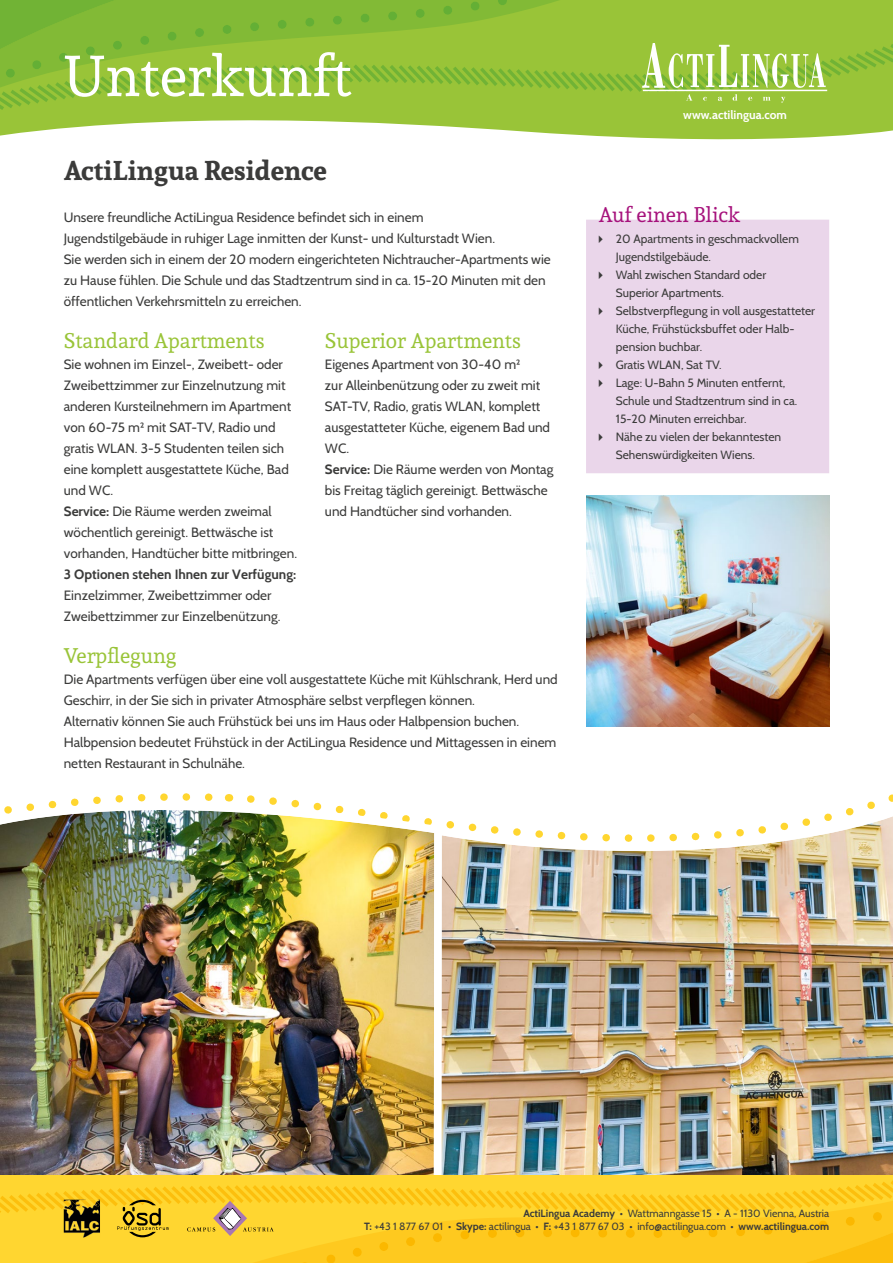
<style>
.page{position:relative;width:893px;height:1263px;background:#fff}
.page>*{position:absolute;margin:0;border:0;box-sizing:border-box;transform-origin:0 0}
.t1{font:57px "Andada";color:#fff}
.t2{font:700 27px "Andada";color:#3b3b3a}
.t3{font:21px "Andada";color:#99c438}
.t4{font:21px "Andada";color:#a6127c}
.t5{font:13.5px/21px "Cabin";color:#3b3b3a}
.t6{font:700 13.5px "Cabin";color:#3b3b3a}
.t7{font:12px/18px "Cabin";color:#3b3b3a}
.t8{font:700 12px "Cabin";color:#fff}
.t9{font:10.5px/13.5px "Cabin";color:#3b3b3a;text-align:right}
.s1{font-weight:700}
</style>
<div class="page">
<svg style="left:0;top:0;width:893px;height:140px"></svg>
<svg style="left:452px;top:0;width:108px;height:44px;background:#92c037"></svg>
<svg style="left:498px;top:0;width:9px;height:5px"></svg>
<svg style="left:470px;top:2px;width:10px;height:9px"></svg>
<svg style="left:0;top:0;width:452px;height:44px;background:#80b936"></svg>
<svg style="left:0;top:44px;width:893px;height:66px;background:#92c137"></svg>
<svg style="left:642px;top:44px;width:184px;height:44px"></svg>
<svg style="left:686px;top:94px;width:99px;height:9px"></svg>
<hr style="left:643px;top:90px;width:184px;height:1px;background:#fff">
<div style="left:586px;top:220px;width:243px;height:253px;background:#ead6ea"></div>
<svg style="left:50px;top:793px;width:180px;height:9px"></svg>
<img style="left:0;top:802px;width:434px;height:367px">
<img style="left:434px;top:794px;width:459px;height:375px">
<img style="left:587px;top:495px;width:242px;height:231px">
<svg style="left:0;top:1169px;width:893px;height:94px;background:#f5c82c"></svg>
<img style="left:64px;top:1209px;width:36px;height:28px">
<img style="left:64px;top:1200px;width:36px;height:9px">
<h1 class="t1" style="left:64px;top:39px;width:289px">Unterkunft</h1>
<h2 class="t2" style="left:64px;top:152px;width:264px">ActiLingua Residence</h2>
<p class="t8" style="left:683px;top:107px;width:105px">www.actilingua.com</p>
<p class="t5" style="left:64px;top:207px;width:489px">Unsere freundliche ActiLingua Residence befindet sich in einem<br>Jugendstilgebäude in ruhiger Lage inmitten der Kunst- und Kulturstadt Wien.<br>Sie werden sich in einem der 20 modern eingerichteten Nichtraucher-Apartments wie zu Hause fühlen. Die Schule und das Stadtzentrum sind in ca. 15-20 Minuten mit den öffentlichen Verkehrsmitteln zu erreichen.</p>
<h3 class="t4" style="left:599px;top:201px;width:143px">Auf einen Blick</h3>
<p class="t7" style="left:616px;top:230px;width:185px;text-indent:-21px">✔ 20 Apartments in geschmackvollem<br>Jugendstilgebäude.</p>
<p class="t7" style="left:616px;top:266px;width:152px;text-indent:-21px">✔ Wahl zwischen Standard oder<br>Superior Apartments.</p>
<p class="t7" style="left:616px;top:302px;width:201px;text-indent:-21px">✔ Selbstverpflegung in voll ausgestatteter<br>Küche, Frühstücksbuffet oder Halb&shy;pension buchbar.</p>
<p class="t7" style="left:595px;top:356px;width:129px">✔ Gratis WLAN, Sat TV.</p>
<p class="t7" style="left:616px;top:374px;width:183px;text-indent:-21px">✔ Lage: U-Bahn 5 Minuten entfernt,<br>Schule und Stadtzentrum sind in ca.<br>15-20 Minuten erreichbar.</p>
<p class="t7" style="left:595px;top:428px;width:188px;text-align:center">✔ Nähe zu vielen der bekanntesten<br>Sehenswürdigkeiten Wiens.</p>
<h3 class="t3" style="left:64px;top:327px;width:202px">Standard Apartments</h3>
<p class="t5" style="left:64px;top:354px;width:235px">Sie wohnen im Einzel-, Zweibett- oder Zweibettzimmer zur Einzelnutzung mit anderen Kursteilnehmern im Apartment von 60-75 m² mit SAT-TV, Radio und gratis WLAN. 3-5 Studenten teilen sich eine komplett ausgestattete Küche, Bad und WC.<br><span class="s1">Service:</span> Die Räume werden zweimal wöchentlich gereinigt. Bettwäsche ist vorhanden, Handtücher bitte mitbringen.</p>
<p class="t6" style="left:64px;top:566px;width:234px">3 Optionen stehen Ihnen zur Verfügung:</p>
<p class="t5" style="left:64px;top:585px;width:218px">Einzelzimmer, Zweibettzimmer oder<br>Zweibettzimmer zur Einzelbenützung.</p>
<h3 class="t3" style="left:325px;top:327px;width:198px">Superior Apartments</h3>
<p class="t5" style="left:325px;top:354px;width:230px">Eigenes Apartment von 30-40 m²<br>zur Alleinbenützung oder zu zweit mit<br>SAT-TV, Radio, gratis WLAN, komplett ausgestatteter Küche, eigenem Bad und<br>WC.<br><span class="s1">Service:</span> Die Räume werden von Montag bis Freitag täglich gereinigt. Bettwäsche und Handtücher sind vorhanden.</p>
<h3 class="t3" style="left:64px;top:642px;width:114px">Verpflegung</h3>
<p class="t5" style="left:64px;top:669px;width:495px">Die Apartments verfügen über eine voll ausgestattete Küche mit Kühlschrank, Herd und Geschirr, in der Sie sich in privater Atmosphäre selbst verpflegen können.<br>Alternativ können Sie auch Frühstück bei uns im Haus oder Halbpension buchen.<br>Halbpension bedeutet Frühstück in der ActiLingua Residence und Mittagessen in einem netten Restaurant in Schulnähe.</p>
<p class="t9" style="left:364px;top:1206px;width:467px"><span class="s1">ActiLingua Academy</span> • Wattmanngasse 15 • A - 1130 Vienna, Austria<br><span class="s1">T:</span> +43 1 877 67 01 • <span class="s1">Skype:</span> actilingua • <span class="s1">F:</span> +43 1 877 67 03 • info@actilingua.com • <span class="s1">www.actilingua.com</span></p>
</div>
